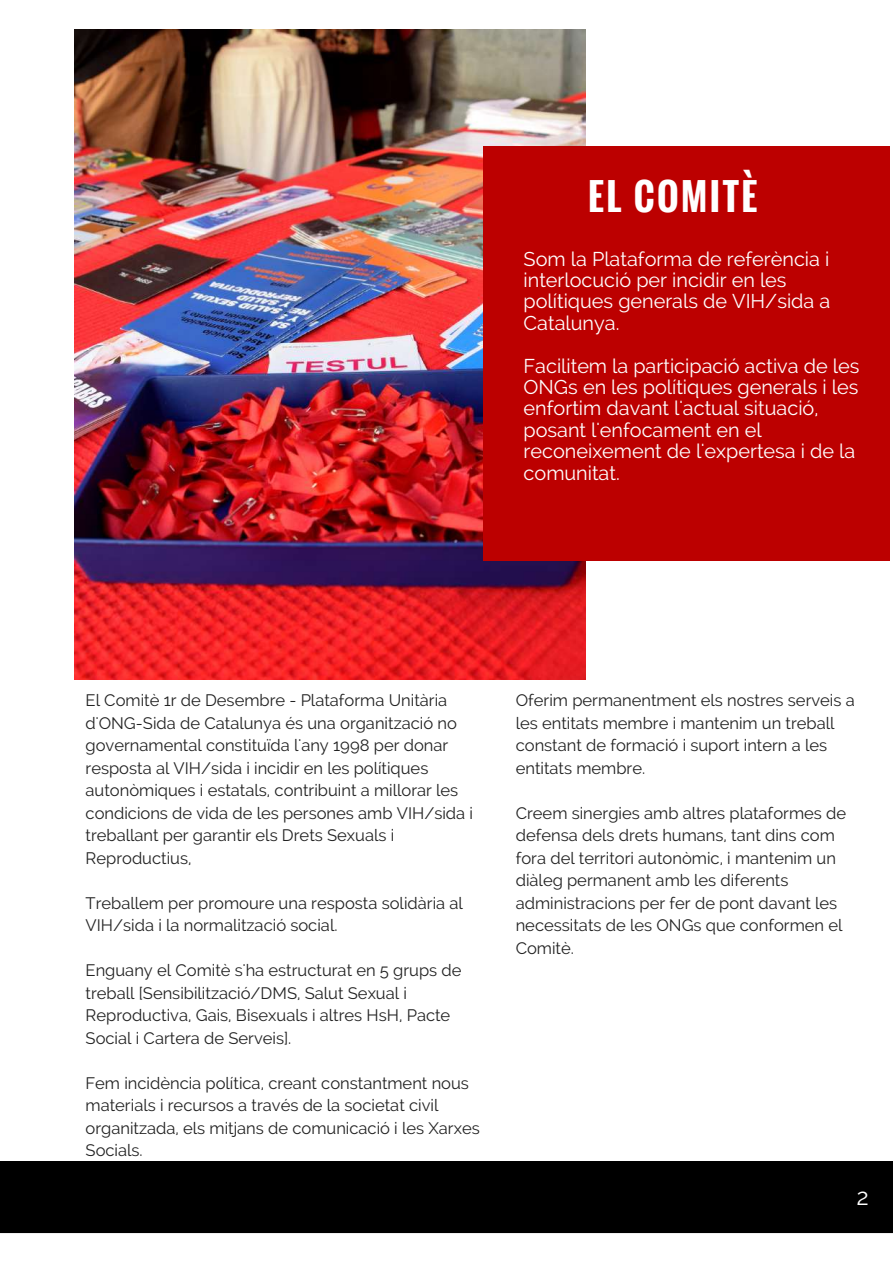
<style>
.page{position:relative;width:893px;height:1263px;background:#fff}
.page>*{position:absolute;margin:0;border:0;box-sizing:border-box;transform-origin:0 0}
.t1{font:700 36.3px "Oswald";letter-spacing:.07em;color:#fff}
.t2{font:23.25px "Raleway";color:#fff}
.t3{font:19.8px/21.5px "Raleway";color:#fff}
.t4{font:16.5px/22.5px "Raleway";color:#222}
</style>
<div class="page">
<img style="left:74px;top:29px;width:511px;height:650px">
<div style="left:483px;top:146px;width:406px;height:415px;background:#bc0000"></div>
<div style="left:0;top:1161px;width:893px;height:72px;background:#000"></div>
<h1 class="t1" style="left:588px;top:168px;width:170px">EL COMITÈ</h1>
<p class="t3" style="left:524px;top:248px;width:308px">Som la Plataforma de referència i interlocució per incidir en les polítiques generals de VIH/sida a<br>Catalunya.</p>
<p class="t3" style="left:524px;top:355px;width:337px">Facilitem la participació activa de les<br>ONGs en les polítiques generals i les enfortim davant l'actual situació, posant l'enfocament en el reconeixement de l'expertesa i de la comunitat.</p>
<p class="t4" style="left:86px;top:689px;width:389px">El Comitè 1r de Desembre - Plataforma Unitària d'ONG-Sida de Catalunya és una organització no governamental constituïda l'any 1998 per donar resposta al VIH/sida i incidir en les polítiques autonòmiques i estatals, contribuint a millorar les condicions de vida de les persones amb VIH/sida i treballant per garantir els Drets Sexuals i Reproductius,</p>
<p class="t4" style="left:86px;top:892px;width:379px">Treballem per promoure una resposta solidària al<br>VIH/sida i la normalització social.</p>
<p class="t4" style="left:86px;top:959px;width:377px">Enguany el Comitè s'ha estructurat en 5 grups de treball [Sensibilització/DMS, Salut Sexual i Reproductiva, Gais, Bisexuals i altres HsH, Pacte Social i Cartera de Serveis].</p>
<p class="t4" style="left:86px;top:1072px;width:396px">Fem incidència política, creant constantment nous materials i recursos a través de la societat civil organitzada, els mitjans de comunicació i les Xarxes Socials.</p>
<p class="t4" style="left:516px;top:689px;width:341px">Oferim permanentment els nostres serveis a les entitats membre i mantenim un treball constant de formació i suport intern a les entitats membre.</p>
<p class="t4" style="left:516px;top:801px;width:332px">Creem sinergies amb altres plataformes de defensa dels drets humans, tant dins com fora del territori autonòmic, i mantenim un diàleg permanent amb les diferents administracions per fer de pont davant les necessitats de les ONGs que conformen el Comitè.</p>
<h2 class="t2" style="left:856px;top:1183px;width:14px">2</h2>
</div>
